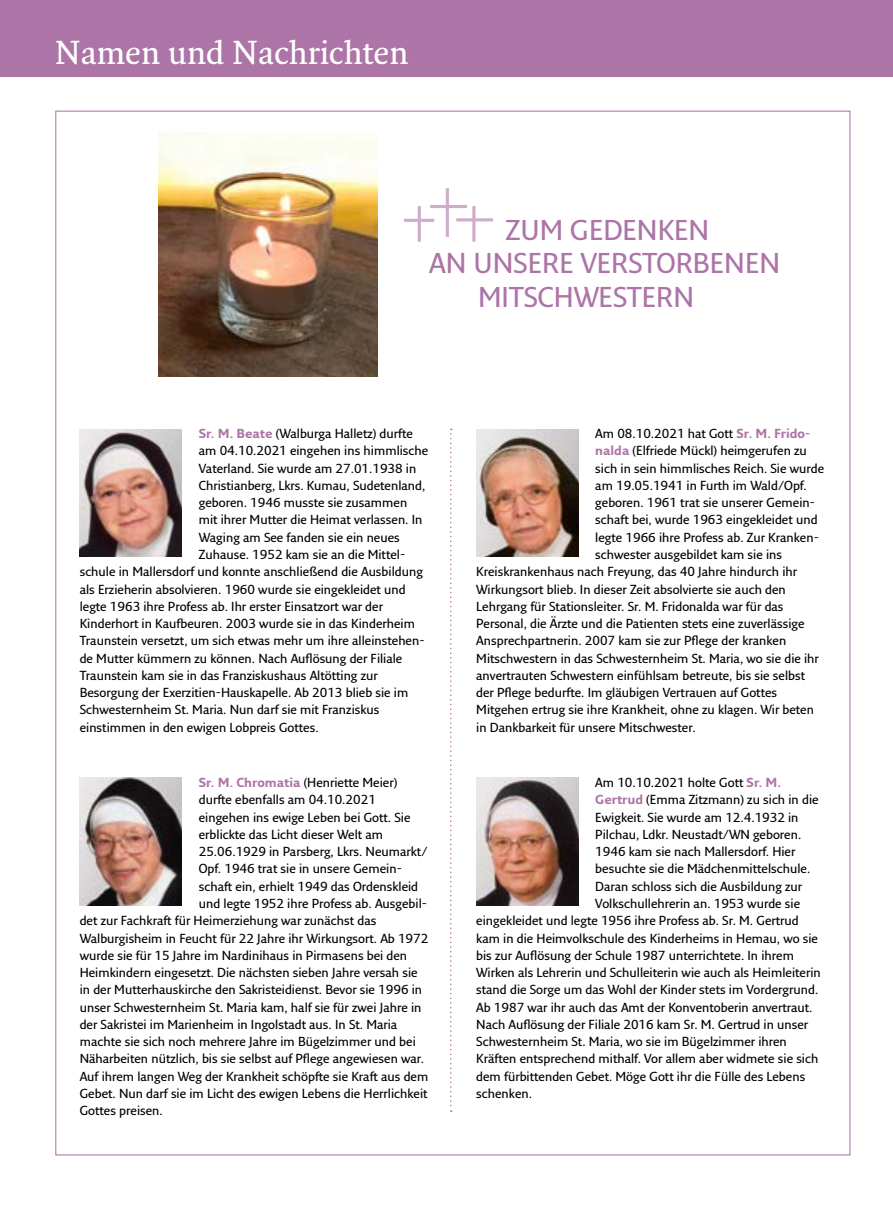
<style>
.page{position:relative;width:893px;height:1221px;background:#fff}
.page>*{position:absolute;margin:0;border:0;box-sizing:border-box;transform-origin:0 0}
.t1{font:600 32.25px "Fresco Std";color:#fff}
.t2{font:600 27.9px "Fresco Sans Std";color:#ad74a7}
.t3{font:600 12.75px "Fresco Sans Std";color:#000}
.s1{font-weight:700;color:#ad74a7}
</style>
<div class="page">
<div style="left:0;top:0;width:893px;height:77px;background:#ad74a7"></div>
<svg style="left:450px;top:428px;width:2px;height:683px"></svg>
<hr style="left:446px;top:188px;width:3px;height:49px;background:#ad74a7">
<hr style="left:472px;top:206px;width:3px;height:36px;background:#ad74a7">
<hr style="left:418px;top:206px;width:3px;height:36px;background:#ad74a7">
<hr style="left:404px;top:219px;width:30px;height:3px;background:#ad74a7">
<hr style="left:430px;top:205px;width:37px;height:3px;background:#ad74a7">
<hr style="left:456px;top:218px;width:37px;height:3px;background:#ad74a7">
<img style="left:80px;top:429px;width:102px;height:127px">
<img style="left:80px;top:778px;width:102px;height:127px">
<img style="left:476px;top:429px;width:102px;height:127px">
<img style="left:476px;top:778px;width:102px;height:127px">
<img style="left:159px;top:132px;width:218px;height:244px">
<h1 class="t1" style="left:55px;top:32px;width:355px">Namen und Nachrichten</h1>
<h2 class="t2" style="left:506px;top:213px;width:205px">ZUM GEDENKEN</h2>
<h2 class="t2" style="left:429px;top:246px;width:352px">AN UNSERE VERSTORBENEN</h2>
<h2 class="t2" style="left:478px;top:280px;width:217px">MITSCHWESTERN</h2>
<p class="t3" style="left:199px;top:426px;width:216px"><span class="s1">Sr. M. Beate</span> (Walburga Halletz) durfte</p>
<p class="t3" style="left:199px;top:443px;width:231px">am 04.10.2021 eingehen ins himmlische</p>
<p class="t3" style="left:199px;top:460px;width:219px">Vaterland. Sie wurde am 27.01.1938 in</p>
<p class="t3" style="left:199px;top:477px;width:228px">Christianberg, Lkrs. Kumau, Sudetenland,</p>
<p class="t3" style="left:199px;top:495px;width:210px">geboren. 1946 musste sie zusammen</p>
<p class="t3" style="left:199px;top:512px;width:225px">mit ihrer Mutter die Heimat verlassen. In</p>
<p class="t3" style="left:199px;top:529px;width:203px">Waging am See fanden sie ein neues</p>
<p class="t3" style="left:199px;top:546px;width:208px">Zuhause. 1952 kam sie an die Mittel-</p>
<p class="t3" style="left:80px;top:564px;width:345px">schule in Mallersdorf und konnte anschließend die Ausbildung</p>
<p class="t3" style="left:80px;top:581px;width:327px">als Erzieherin absolvieren. 1960 wurde sie eingekleidet und</p>
<p class="t3" style="left:80px;top:598px;width:305px">legte 1963 ihre Profess ab. Ihr erster Einsatzort war der</p>
<p class="t3" style="left:80px;top:615px;width:337px">Kinderhort in Kaufbeuren. 2003 wurde sie in das Kinderheim</p>
<p class="t3" style="left:80px;top:633px;width:346px">Traunstein versetzt, um sich etwas mehr um ihre alleinstehen-</p>
<p class="t3" style="left:80px;top:650px;width:324px">de Mutter kümmern zu können. Nach Auflösung der Filiale</p>
<p class="t3" style="left:80px;top:667px;width:300px">Traunstein kam sie in das Franziskushaus Altötting zur</p>
<p class="t3" style="left:80px;top:684px;width:330px">Besorgung der Exerzitien-Hauskapelle. Ab 2013 blieb sie im</p>
<p class="t3" style="left:80px;top:702px;width:301px">Schwesternheim St. Maria. Nun darf sie mit Franziskus</p>
<p class="t3" style="left:80px;top:719px;width:240px">einstimmen in den ewigen Lobpreis Gottes.</p>
<p class="t3" style="left:199px;top:774px;width:200px"><span class="s1">Sr. M. Chromatia</span> (Henriette Meier)</p>
<p class="t3" style="left:199px;top:792px;width:179px">durfte ebenfalls am 04.10.2021</p>
<p class="t3" style="left:199px;top:809px;width:213px">eingehen ins ewige Leben bei Gott. Sie</p>
<p class="t3" style="left:199px;top:826px;width:186px">erblickte das Licht dieser Welt am</p>
<p class="t3" style="left:199px;top:843px;width:230px">25.06.1929 in Parsberg, Lkrs. Neumarkt/</p>
<p class="t3" style="left:199px;top:861px;width:205px">Opf. 1946 trat sie in unsere Gemein-</p>
<p class="t3" style="left:199px;top:878px;width:221px">schaft ein, erhielt 1949 das Ordenskleid</p>
<p class="t3" style="left:199px;top:895px;width:230px">und legte 1952 ihre Profess ab. Ausgebil-</p>
<p class="t3" style="left:80px;top:912px;width:298px">det zur Fachkraft für Heimerziehung war zunächst das</p>
<p class="t3" style="left:80px;top:930px;width:350px">Walburgisheim in Feucht für 22 Jahre ihr Wirkungsort. Ab 1972</p>
<p class="t3" style="left:80px;top:947px;width:329px">wurde sie für 15 Jahre im Nardinihaus in Pirmasens bei den</p>
<p class="t3" style="left:80px;top:964px;width:339px">Heimkindern eingesetzt. Die nächsten sieben Jahre versah sie</p>
<p class="t3" style="left:80px;top:981px;width:344px">in der Mutterhauskirche den Sakristeidienst. Bevor sie 1996 in</p>
<p class="t3" style="left:80px;top:999px;width:343px">unser Schwesternheim St. Maria kam, half sie für zwei Jahre in</p>
<p class="t3" style="left:80px;top:1016px;width:319px">der Sakristei im Marienheim in Ingolstadt aus. In St. Maria</p>
<p class="t3" style="left:80px;top:1033px;width:338px">machte sie sich noch mehrere Jahre im Bügelzimmer und bei</p>
<p class="t3" style="left:80px;top:1050px;width:346px">Näharbeiten nützlich, bis sie selbst auf Pflege angewiesen war.</p>
<p class="t3" style="left:80px;top:1068px;width:350px">Auf ihrem langen Weg der Krankheit schöpfte sie Kraft aus dem</p>
<p class="t3" style="left:80px;top:1085px;width:349px">Gebet. Nun darf sie im Licht des ewigen Lebens die Herrlichkeit</p>
<p class="t3" style="left:80px;top:1102px;width:85px">Gottes preisen.</p>
<p class="t3" style="left:595px;top:426px;width:216px">Am 08.10.2021 hat Gott <span class="s1">Sr. M. Frido-</span></p>
<p class="t3" style="left:595px;top:443px;width:213px"><span class="s1">nalda</span> (Elfriede Mückl) heimgerufen zu</p>
<p class="t3" style="left:595px;top:460px;width:230px">sich in sein himmlisches Reich. Sie wurde</p>
<p class="t3" style="left:595px;top:477px;width:213px">am 19.05.1941 in Furth im Wald/Opf.</p>
<p class="t3" style="left:595px;top:495px;width:221px">geboren. 1961 trat sie unserer Gemein-</p>
<p class="t3" style="left:595px;top:512px;width:224px">schaft bei, wurde 1963 eingekleidet und</p>
<p class="t3" style="left:595px;top:529px;width:225px">legte 1966 ihre Profess ab. Zur Kranken-</p>
<p class="t3" style="left:595px;top:546px;width:188px">schwester ausgebildet kam sie ins</p>
<p class="t3" style="left:476px;top:564px;width:322px">Kreiskrankenhaus nach Freyung, das 40 Jahre hindurch ihr</p>
<p class="t3" style="left:476px;top:581px;width:311px">Wirkungsort blieb. In dieser Zeit absolvierte sie auch den</p>
<p class="t3" style="left:476px;top:598px;width:309px">Lehrgang für Stationsleiter. Sr. M. Fridonalda war für das</p>
<p class="t3" style="left:476px;top:615px;width:330px">Personal, die Ärzte und die Patienten stets eine zuverlässige</p>
<p class="t3" style="left:476px;top:633px;width:312px">Ansprechpartnerin. 2007 kam sie zur Pflege der kranken</p>
<p class="t3" style="left:476px;top:650px;width:344px">Mitschwestern in das Schwesternheim St. Maria, wo sie die ihr</p>
<p class="t3" style="left:476px;top:667px;width:330px">anvertrauten Schwestern einfühlsam betreute, bis sie selbst</p>
<p class="t3" style="left:476px;top:684px;width:302px">der Pflege bedurfte. Im gläubigen Vertrauen auf Gottes</p>
<p class="t3" style="left:476px;top:702px;width:339px">Mitgehen ertrug sie ihre Krankheit, ohne zu klagen. Wir beten</p>
<p class="t3" style="left:476px;top:719px;width:221px">in Dankbarkeit für unsere Mitschwester.</p>
<p class="t3" style="left:595px;top:774px;width:187px">Am 10.10.2021 holte Gott <span class="s1">Sr. M.</span></p>
<p class="t3" style="left:595px;top:792px;width:225px"><span class="s1">Gertrud</span> (Emma Zitzmann) zu sich in die</p>
<p class="t3" style="left:595px;top:809px;width:205px">Ewigkeit. Sie wurde am 12.4.1932 in</p>
<p class="t3" style="left:595px;top:826px;width:208px">Pilchau, Ldkr. Neustadt/WN geboren.</p>
<p class="t3" style="left:595px;top:843px;width:202px">1946 kam sie nach Mallersdorf. Hier</p>
<p class="t3" style="left:595px;top:861px;width:216px">besuchte sie die Mädchenmittelschule.</p>
<p class="t3" style="left:595px;top:878px;width:208px">Daran schloss sich die Ausbildung zur</p>
<p class="t3" style="left:595px;top:895px;width:206px">Volkschullehrerin an. 1953 wurde sie</p>
<p class="t3" style="left:476px;top:912px;width:324px">eingekleidet und legte 1956 ihre Profess ab. Sr. M. Gertrud</p>
<p class="t3" style="left:476px;top:930px;width:343px">kam in die Heimvolkschule des Kinderheims in Hemau, wo sie</p>
<p class="t3" style="left:476px;top:947px;width:319px">bis zur Auflösung der Schule 1987 unterrichtete. In ihrem</p>
<p class="t3" style="left:476px;top:964px;width:346px">Wirken als Lehrerin und Schulleiterin wie auch als Heimleiterin</p>
<p class="t3" style="left:476px;top:981px;width:344px">stand die Sorge um das Wohl der Kinder stets im Vordergrund.</p>
<p class="t3" style="left:476px;top:999px;width:338px">Ab 1987 war ihr auch das Amt der Konventoberin anvertraut.</p>
<p class="t3" style="left:476px;top:1016px;width:334px">Nach Auflösung der Filiale 2016 kam Sr. M. Gertrud in unser</p>
<p class="t3" style="left:476px;top:1033px;width:312px">Schwesternheim St. Maria, wo sie im Bügelzimmer ihren</p>
<p class="t3" style="left:476px;top:1050px;width:344px">Kräften entsprechend mithalf. Vor allem aber widmete sie sich</p>
<p class="t3" style="left:476px;top:1068px;width:331px">dem fürbittenden Gebet. Möge Gott ihr die Fülle des Lebens</p>
<p class="t3" style="left:476px;top:1085px;width:57px">schenken.</p>
</div>
